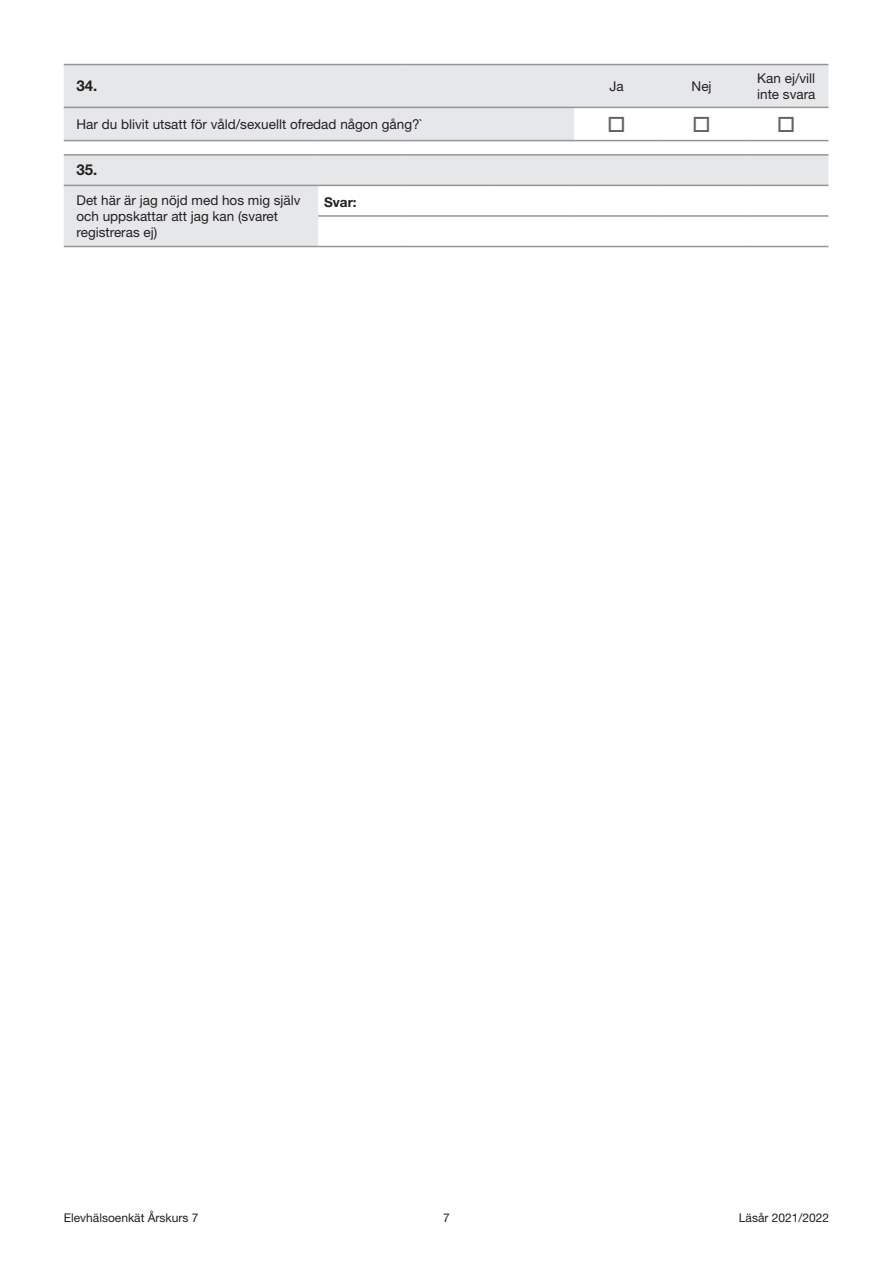
<style>
.page{position:relative;width:893px;height:1263px;background:#fff}
.page>*{position:absolute;margin:0;border:0;box-sizing:border-box;transform-origin:0 0}
.t1{font:700 15px "Helvetica Neue LT Std";color:#231f20}
.brödtext{font:13.5px/16.2px "Helvetica Neue LT Std";color:#231f20}
.svaralternativ{font:13.5px/16.2px "Helvetica Neue LT Std";color:#231f20}
.brödtext-2{font:700 13.5px "Helvetica Neue LT Std";color:#231f20}
.t2{font:12px "Helvetica Neue LT Std";color:#231f20}
</style>
<div class="page">
<svg style="left:64px;top:65px;width:764px;height:75px;fill:#e6e7e9"></svg>
<hr style="left:64px;top:64px;width:254px;height:1px;background:#939598">
<hr style="left:318px;top:64px;width:85px;height:1px;background:#939598">
<hr style="left:403px;top:64px;width:86px;height:1px;background:#939598">
<hr style="left:489px;top:64px;width:85px;height:1px;background:#939598">
<hr style="left:574px;top:64px;width:85px;height:1px;background:#939598">
<hr style="left:659px;top:64px;width:85px;height:1px;background:#939598">
<hr style="left:744px;top:64px;width:84px;height:1px;background:#939598">
<hr style="left:64px;top:107px;width:254px;height:1px;background:#939598">
<hr style="left:318px;top:107px;width:85px;height:1px;background:#939598">
<hr style="left:403px;top:107px;width:86px;height:1px;background:#939598">
<hr style="left:64px;top:140px;width:254px;height:1px;background:#939598">
<hr style="left:318px;top:140px;width:85px;height:1px;background:#939598">
<hr style="left:403px;top:140px;width:86px;height:1px;background:#939598">
<hr style="left:489px;top:107px;width:85px;height:1px;background:#939598">
<hr style="left:489px;top:140px;width:85px;height:1px;background:#939598">
<hr style="left:574px;top:107px;width:85px;height:1px;background:#939598">
<hr style="left:659px;top:107px;width:85px;height:1px;background:#939598">
<hr style="left:744px;top:107px;width:84px;height:1px;background:#939598">
<hr style="left:574px;top:140px;width:85px;height:1px;background:#939598">
<hr style="left:659px;top:140px;width:85px;height:1px;background:#939598">
<hr style="left:744px;top:140px;width:84px;height:1px;background:#939598">
<svg style="left:64px;top:156px;width:764px;height:90px;fill:#e6e7e9"></svg>
<hr style="left:318px;top:215px;width:85px;height:2px;background:#939598">
<hr style="left:403px;top:215px;width:86px;height:2px;background:#939598">
<hr style="left:489px;top:215px;width:85px;height:2px;background:#939598">
<hr style="left:574px;top:215px;width:85px;height:2px;background:#939598">
<hr style="left:659px;top:215px;width:85px;height:2px;background:#939598">
<hr style="left:744px;top:215px;width:84px;height:2px;background:#939598">
<hr style="left:318px;top:246px;width:85px;height:1px;background:#939598">
<hr style="left:403px;top:246px;width:86px;height:1px;background:#939598">
<hr style="left:489px;top:246px;width:85px;height:1px;background:#939598">
<hr style="left:574px;top:246px;width:85px;height:1px;background:#939598">
<hr style="left:659px;top:246px;width:85px;height:1px;background:#939598">
<hr style="left:744px;top:246px;width:84px;height:1px;background:#939598">
<hr style="left:64px;top:154px;width:254px;height:2px;background:#939598">
<hr style="left:318px;top:154px;width:85px;height:2px;background:#939598">
<hr style="left:403px;top:154px;width:86px;height:2px;background:#939598">
<hr style="left:489px;top:154px;width:85px;height:2px;background:#939598">
<hr style="left:574px;top:154px;width:85px;height:2px;background:#939598">
<hr style="left:659px;top:154px;width:85px;height:2px;background:#939598">
<hr style="left:744px;top:154px;width:84px;height:2px;background:#939598">
<hr style="left:318px;top:185px;width:85px;height:1px;background:#939598">
<hr style="left:403px;top:185px;width:86px;height:1px;background:#939598">
<hr style="left:489px;top:185px;width:85px;height:1px;background:#939598">
<hr style="left:574px;top:185px;width:85px;height:1px;background:#939598">
<hr style="left:659px;top:185px;width:85px;height:1px;background:#939598">
<hr style="left:744px;top:185px;width:84px;height:1px;background:#939598">
<hr style="left:64px;top:185px;width:254px;height:1px;background:#939598">
<hr style="left:64px;top:246px;width:254px;height:1px;background:#939598">
<svg style="left:609px;top:117px;width:15px;height:15px"></svg>
<svg style="left:694px;top:117px;width:15px;height:15px"></svg>
<svg style="left:779px;top:117px;width:15px;height:15px"></svg>
<p class="t1" style="left:77px;top:77px;width:22px">34.</p>
<p class="svaralternativ" style="left:609px;top:78px;width:16px">Ja</p>
<p class="svaralternativ" style="left:692px;top:78px;width:21px">Nej</p>
<p class="svaralternativ" style="left:757px;top:70px;width:60px">Kan ej/vill inte svara</p>
<p class="brödtext" style="left:77px;top:116px;width:348px">Har du blivit utsatt för våld/sexuellt ofredad någon gång?`</p>
<p class="t1" style="left:77px;top:161px;width:22px">35.</p>
<p class="brödtext" style="left:77px;top:191px;width:226px">Det här är jag nöjd med hos mig själv och uppskattar att jag kan (svaret registreras ej)</p>
<p class="brödtext-2" style="left:324px;top:194px;width:34px">Svar:</p>
<p class="t2" style="left:64px;top:1211px;width:136px">Elevhälsoenkät Årskurs 7</p>
<p class="t2" style="left:443px;top:1211px;width:8px">7</p>
<p class="t2" style="left:739px;top:1211px;width:92px">Läsår 2021/2022</p>
</div>
